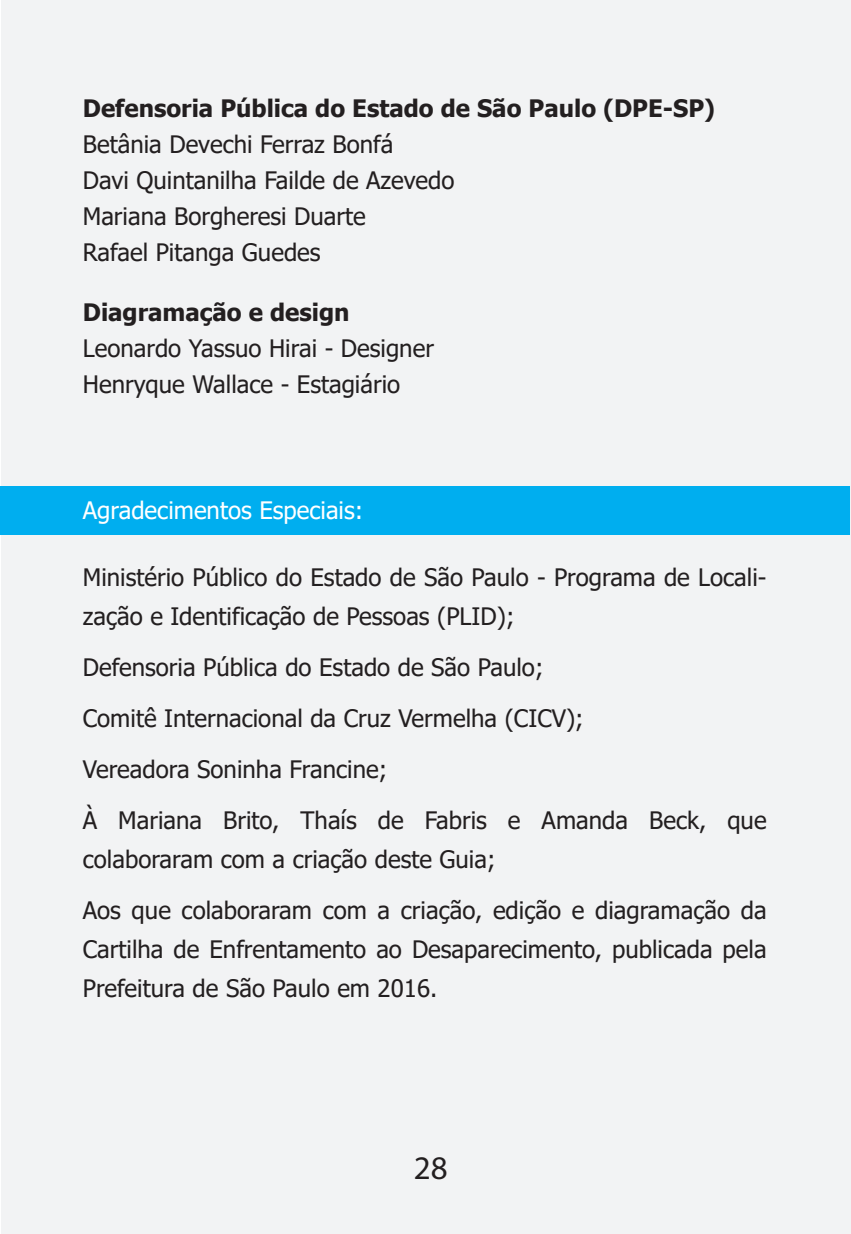
<style>
.page{position:relative;width:851px;height:1234px;background:#fff}
.page>*{position:absolute;margin:0;border:0;box-sizing:border-box;transform-origin:0 0}
.t1{font:33px "Myriad Pro";color:#231f20}
.t2{font:24px/36px "Tahoma";color:#231f20}
.t3{font:700 24px "Tahoma";color:#231f20}
.t4{font:24px "Tahoma";color:#fff}
</style>
<div class="page">
<div style="left:1px;top:0;width:849px;height:1233px;background:#f2f3f4"></div>
<div style="left:0;top:486px;width:849px;height:49px;background:#00aeef"></div>
<hr style="left:850px;top:0;width:1px;height:1233px;background:#f2f3f4">
<p class="t3" style="left:83px;top:92px;width:633px">Defensoria Pública do Estado de São Paulo (DPE-SP)</p>
<p class="t2" style="left:83px;top:128px;width:373px">Betânia Devechi Ferraz Bonfá<br>Davi Quintanilha Failde de Azevedo<br>Mariana Borgheresi Duarte<br>Rafael Pitanga Guedes</p>
<p class="t3" style="left:83px;top:296px;width:268px">Diagramação e design</p>
<p class="t2" style="left:83px;top:332px;width:352px">Leonardo Yassuo Hirai - Designer<br>Henryque Wallace - Estagiário</p>
<p class="t4" style="left:83px;top:494px;width:282px">Agradecimentos Especiais:</p>
<p class="t2" style="left:83px;top:558px;width:685px;line-height:39px">Ministério Público do Estado de São Paulo - Programa de Locali&shy;zação e Identificação de Pessoas (PLID);</p>
<p class="t2" style="left:83px;top:642px;width:685px;line-height:51px">Defensoria Pública do Estado de São Paulo;<br>Comitê Internacional da Cruz Vermelha (CICV);<br>Vereadora Soninha Francine;<br>À Mariana Brito, Thaís de Fabris e Amanda Beck, que</p>
<p class="t2" style="left:83px;top:834px;width:685px;line-height:51px">colaboraram com a criação deste Guia;<br>Aos que colaboraram com a criação, edição e diagramação da</p>
<p class="t2" style="left:83px;top:930px;width:685px;line-height:39px">Cartilha de Enfrentamento ao Desaparecimento, publicada pela<br>Prefeitura de São Paulo em 2016.</p>
<h1 class="t1" style="left:413px;top:1147px;width:35px">28</h1>
</div>
